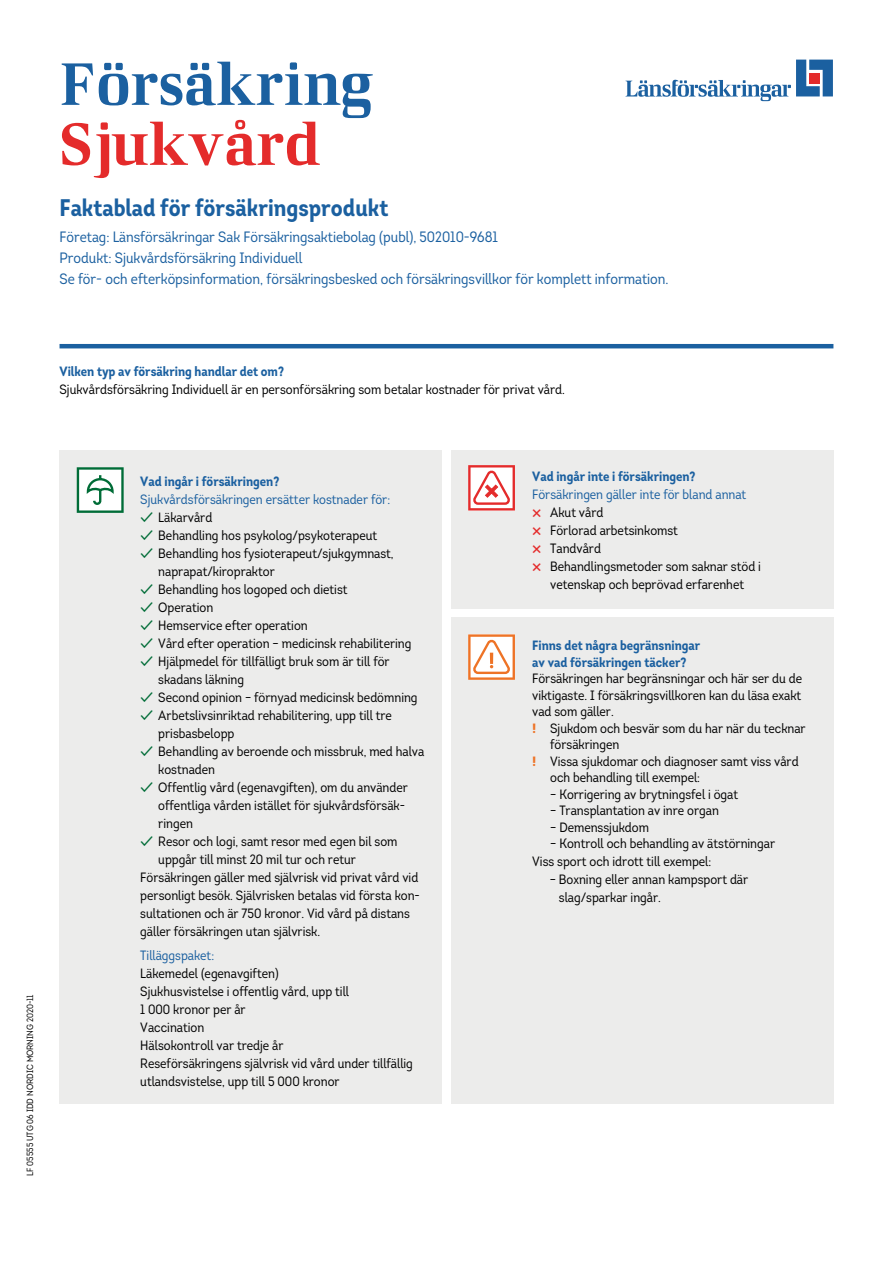
<style>
.page{position:relative;width:893px;height:1263px;background:#fff}
.page>*{position:absolute;margin:0;border:0;box-sizing:border-box;transform-origin:0 0}
.t1{font:60px "LF Rubrik 2";color:#1b60a0}
.t2{font:60px "LF Rubrik 2";color:#e42b2b}
.t3{font:700 24px "Intro Cond UDP";color:#1b60a0}
.t4{font:15px/21px "Intro Cond UDP";color:#1b60a0}
.t5{font:13.5px/18px "Intro Cond UDP";color:#000}
.t6{font:700 13.5px/16.5px "Intro Cond UDP";color:#1b60a0}
.t7{font:13.5px "Intro Cond UDP";color:#1b60a0}
.t8{font:9px "Intro Cond UDP";color:#000}
.s1{color:#006c37}
</style>
<div class="page">
<svg style="left:625px;top:60px;width:208px;height:41px"></svg>
<div style="left:809px;top:73px;width:11px;height:10px;background:#e42b2b"></div>
<div style="left:60px;top:450px;width:382px;height:654px;background:#ececeb"></div>
<div style="left:451px;top:450px;width:382px;height:159px;background:#ececeb"></div>
<div style="left:451px;top:618px;width:382px;height:486px;background:#ececeb"></div>
<svg style="left:468px;top:465px;width:47px;height:45px;background:#f5b4b4"></svg>
<hr style="left:60px;top:344px;width:773px;height:4px;background:#1b60a0">
<svg style="left:77px;top:467px;width:47px;height:46px;background:#b6d5c6"></svg>
<svg style="left:468px;top:634px;width:47px;height:46px;background:#f9d0b7"></svg>
<h1 class="t1" style="left:60px;top:47px;width:315px">Försäkring</h1>
<h1 class="t2" style="left:60px;top:107px;width:262px">Sjukvård</h1>
<h2 class="t3" style="left:60px;top:192px;width:330px">Faktablad för försäkringsprodukt</h2>
<p class="t4" style="left:60px;top:226px;width:611px">Företag: Länsförsäkringar Sak Försäkringsaktiebolag (publ), 502010-9681<br>Produkt: Sjukvårdsförsäkring Individuell<br>Se för- och efterköpsinformation, försäkringsbesked och försäkringsvillkor för komplett information.</p>
<p class="t6" style="left:60px;top:363px;width:226px">Vilken typ av försäkring handlar det om?</p>
<p class="t5" style="left:60px;top:380px;width:507px">Sjukvårdsförsäkring Individuell är en personförsäkring som betalar kostnader för privat vård.</p>
<p class="t8" style="left:24px;top:1176px;width:183px;rotate:-90deg">LF 05555 UTG 06 IDD NORDIC MORNING 2020-11</p>
<p class="t6" style="left:140px;top:473px;width:141px">Vad ingår i försäkringen?</p>
<p class="t7" style="left:140px;top:491px;width:251px">Sjukvårdsförsäkringen ersätter kostnader för:</p>
<p class="t5" style="left:140px;top:508px;width:74px"><span class="s1">✓</span> Läkarvård</p>
<p class="t5" style="left:140px;top:526px;width:238px"><span class="s1">✓</span> Behandling hos psykolog/psykoterapeut</p>
<p class="t5" style="left:158px;top:544px;width:237px;text-indent:-18px"><span class="s1">✓</span> Behandling hos fysioterapeut/sjukgymnast, naprapat/kiropraktor</p>
<p class="t5" style="left:140px;top:580px;width:209px"><span class="s1">✓</span> Behandling hos logoped och dietist</p>
<p class="t5" style="left:140px;top:598px;width:75px"><span class="s1">✓</span> Operation</p>
<p class="t5" style="left:140px;top:616px;width:169px"><span class="s1">✓</span> Hemservice efter operation</p>
<p class="t5" style="left:140px;top:634px;width:273px"><span class="s1">✓</span> Vård efter operation – medicinsk rehabilitering</p>
<p class="t5" style="left:158px;top:652px;width:233px;text-indent:-18px"><span class="s1">✓</span> Hjälpmedel för tillfälligt bruk som är till för skadans läkning</p>
<p class="t5" style="left:140px;top:688px;width:279px"><span class="s1">✓</span> Second opinion – förnyad medicinsk bedömning</p>
<p class="t5" style="left:158px;top:706px;width:235px;text-indent:-18px"><span class="s1">✓</span> Arbetslivsinriktad rehabilitering, upp till tre prisbasbelopp</p>
<p class="t5" style="left:158px;top:742px;width:268px;text-indent:-18px"><span class="s1">✓</span> Behandling av beroende och missbruk, med halva kostnaden</p>
<p class="t5" style="left:158px;top:778px;width:251px;text-indent:-18px"><span class="s1">✓</span> Offentlig vård (egenavgiften), om du använder offentliga vården istället för sjukvårdsförsäk&shy;ringen</p>
<p class="t5" style="left:140px;top:832px;width:259px"><span class="s1">✓</span> Resor och logi, samt resor med egen bil som</p>
<p class="t5" style="left:158px;top:850px;width:199px">uppgår till minst 20 mil tur och retur</p>
<p class="t5" style="left:140px;top:868px;width:279px">Försäkringen gäller med självrisk vid privat vård vid</p>
<p class="t5" style="left:140px;top:886px;width:281px">personligt besök. Självrisken betalas vid första kon-</p>
<p class="t5" style="left:140px;top:904px;width:271px">sultationen och är 750 kronor. Vid vård på distans</p>
<p class="t5" style="left:140px;top:922px;width:181px">gäller försäkringen utan självrisk.</p>
<p class="t7" style="left:140px;top:947px;width:75px">Tilläggspaket:</p>
<p class="t5" style="left:140px;top:964px;width:274px">Läkemedel (egenavgiften)<br>Sjukhusvistelse i offentlig vård, upp till<br>1 000 kronor per år<br>Vaccination<br>Hälsokontroll var tredje år<br>Reseförsäkringens självrisk vid vård under tillfällig utlandsvistelse, upp till 5 000 kronor</p>
<p class="t6" style="left:532px;top:468px;width:165px">Vad ingår inte i försäkringen?</p>
<p class="t7" style="left:532px;top:486px;width:216px">Försäkringen gäller inte för bland annat</p>
<p class="t5" style="left:550px;top:503px;width:212px">Akut vård<br>Förlorad arbetsinkomst<br>Tandvård<br>Behandlingsmetoder som saknar stöd i vetenskap och beprövad erfarenhet</p>
<p class="t6" style="left:532px;top:637px;width:170px">Finns det några begränsningar av vad försäkringen täcker?</p>
<p class="t5" style="left:532px;top:670px;width:271px;line-height:16.5px;text-align:justify">Försäkringen har begränsningar och här ser du de viktigaste. I försäkringsvillkoren kan du läsa exakt vad som gäller.</p>
<p class="t5" style="left:550px;top:720px;width:257px;line-height:16.5px">Sjukdom och besvär som du har när du tecknar försäkringen<br>Vissa sjukdomar och diagnoser samt viss vård och behandling till exempel:</p>
<p class="t5" style="left:550px;top:785px;width:189px">– Korrigering av brytningsfel i ögat</p>
<p class="t5" style="left:550px;top:801px;width:170px">– Transplantation av inre organ</p>
<p class="t5" style="left:550px;top:818px;width:100px">– Demenssjukdom</p>
<p class="t5" style="left:532px;top:834px;width:244px;text-indent:18px">– Kontroll och behandling av ätstörningar<br>Viss sport och idrott till exempel:</p>
<p class="t5" style="left:559px;top:870px;width:191px;text-indent:-9px">– Boxning eller annan kampsport där slag/sparkar ingår.</p>
</div>
